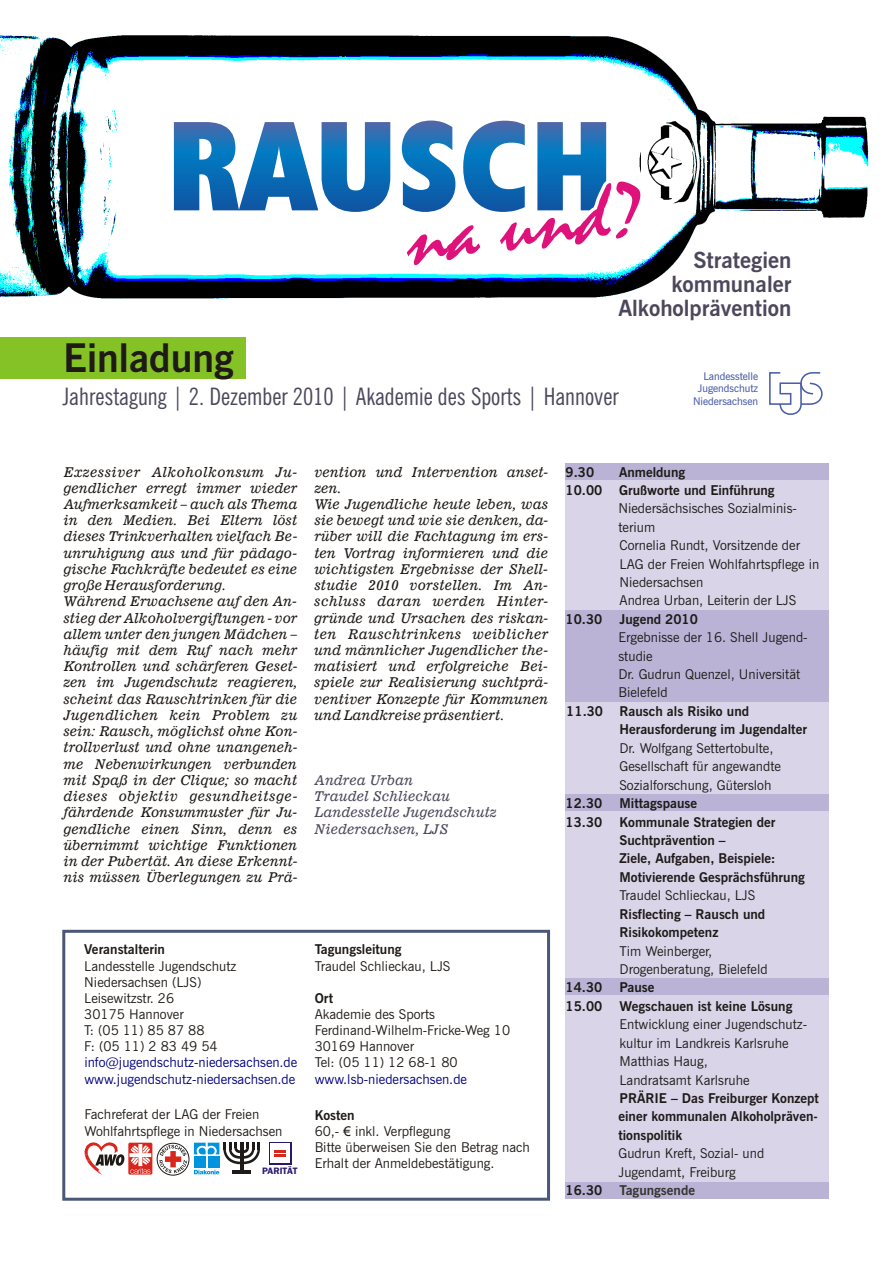
<style>
.page{position:relative;width:893px;height:1263px;background:#fff}
.page>*{position:absolute;margin:0;border:0;box-sizing:border-box;transform-origin:0 0}
.t1{font:700 39.45px "News Gothic BT";color:#1f1a17}
.t2{font:condensed 24px "News Gothic BT";color:#4d475c}
.t3{font:700 22.35px/24.2px "News Gothic BT";color:#4d475c;text-align:right}
.t4{font:13.5px/16.2px "News 701 BT Roman A,Italic";color:#1f1a17}
.t5{font:13.5px/18.5px "News Gothic BT";color:#1f1a17}
.t6{font:700 13.5px/18.5px "News Gothic BT";color:#1f1a17}
.t7{font:13.5px/16.2px "News Gothic BT";color:#000080}
.t8{font:13.5px/16.2px "News 701 BT Roman A,Italic";color:#4d475c}
.t9{font:700 13.5px "News Gothic BT";color:#383330}
.t10{font:10.5px/12.6px "News Gothic BT";color:#4a5da9;text-align:center}
.t11{font:600 9.6px "Franklin Gothic";color:#291770}
.s1{font-weight:700}
.s2{font-family:"Arial"}
</style>
<div class="page">
<img style="left:0;top:35px;width:869px;height:264px">
<svg style="left:172px;top:118px;width:436px;height:95px"></svg>
<svg style="left:398px;top:174px;width:249px;height:99px"></svg>
<svg style="left:769px;top:372px;width:54px;height:43px"></svg>
<div style="left:0;top:337px;width:246px;height:41px;background:#85c226"></div>
<div style="left:566px;top:463px;width:263px;height:736px;background:#bab3d6"></div>
<div style="left:566px;top:480px;width:263px;height:130px;background:#d9d4e8"></div>
<div style="left:566px;top:702px;width:263px;height:91px;background:#d9d4e8"></div>
<div style="left:566px;top:812px;width:263px;height:166px;background:#d9d4e8"></div>
<div style="left:566px;top:995px;width:263px;height:187px;background:#d9d4e8"></div>
<div style="left:62px;top:930px;width:488px;height:271px;border:3px solid #4a5778"></div>
<div style="left:128px;top:1143px;width:24px;height:31px;background:#d9261c;border-radius:2px"></div>
<svg style="left:84px;top:1142px;width:67px;height:33px"></svg>
<div style="left:194px;top:1156px;width:12px;height:12px;background:#0094de"></div>
<svg style="left:194px;top:1170px;width:25px;height:4px"></svg>
<div style="left:208px;top:1156px;width:11px;height:12px;background:#0094de"></div>
<div style="left:157px;top:1143px;width:32px;height:32px;border:1px solid #1f1a17;border-radius:50%"></div>
<svg style="left:159px;top:1145px;width:28px;height:28px"></svg>
<hr style="left:240px;top:1142px;width:3px;height:32px;background:#1f1a17">
<hr style="left:233px;top:1171px;width:18px;height:3px;background:#1f1a17">
<svg style="left:194px;top:1142px;width:66px;height:22px"></svg>
<div style="left:269px;top:1142px;width:22px;height:22px;background:#291770"></div>
<div style="left:270px;top:1143px;width:20px;height:20px;background:#fff"></div>
<svg style="left:274px;top:1150px;width:12px;height:7px"></svg>
<h3 class="t3" style="left:618px;top:250px;width:175px">Strategien kommunaler<br>Alkoholprävention</h3>
<h1 class="t1" style="left:63px;top:342px;width:172px">Einladung</h1>
<p class="t10" style="left:698px;top:371px;width:62px">Landesstelle<br>Jugendschutz</p>
<h2 class="t2" style="left:63px;top:386px;width:557px">Jahrestagung | 2. Dezember 2010 | Akademie des Sports | Hannover</h2>
<p class="t10" style="left:693px;top:396px;width:67px">Niedersachsen</p>
<p class="t4" style="left:64px;top:465px;width:235px">Exzessiver Alkoholkonsum Ju&shy;gendlicher erregt immer wieder<br>Aufmerksamkeit – auch als Thema in den Medien. Bei Eltern löst dieses Trinkverhalten vielfach Be&shy;unruhigung aus und für pädago&shy;gische Fachkräfte bedeutet es eine große Herausforderung.<br>Während Erwachsene auf den An&shy;stieg der Alkoholvergiftungen - vor allem unter den jungen Mädchen – häufig mit dem Ruf nach mehr<br>Kontrollen und schärferen Geset&shy;zen im Jugendschutz reagieren, scheint das Rauschtrinken für die<br>Jugendlichen kein Problem zu sein: Rausch, möglichst ohne Kon&shy;trollverlust und ohne unangeneh&shy;me Nebenwirkungen verbunden mit Spaß in der Clique; so macht dieses objektiv gesundheitsge&shy;fährdende Konsummuster für Ju&shy;gendliche einen Sinn, denn es übernimmt wichtige Funktionen in der Pubertät. An diese Erkennt&shy;nis müssen Überlegungen zu Prä-</p>
<p class="t4" style="left:315px;top:465px;width:235px">vention und Intervention anset&shy;zen.<br>Wie Jugendliche heute leben, was sie bewegt und wie sie denken, da&shy;rüber will die Fachtagung im ers&shy;ten Vortrag informieren und die wichtigsten Ergebnisse der Shell&shy;studie 2010 vorstellen. Im An&shy;schluss daran werden Hinter&shy;gründe und Ursachen des riskan&shy;ten Rauschtrinkens weiblicher und männlicher Jugendlicher the&shy;matisiert und erfolgreiche Bei&shy;spiele zur Realisierung suchtprä&shy;ventiver Konzepte für Kommunen und Landkreise präsentiert.</p>
<p class="t8" style="left:315px;top:773px;width:184px">Andrea Urban<br>Traudel Schlieckau<br>Landesstelle Jugendschutz<br>Niedersachsen, LJS</p>
<p class="t6" style="left:84px;top:942px;width:82px">Veranstalterin</p>
<p class="t5" style="left:84px;top:959px;width:154px;line-height:16.2px">Landesstelle Jugendschutz<br>Niedersachsen (LJS)<br>Leisewitzstr. 26<br>30175 Hannover<br>T: (05 11) 85 87 88<br>F: (05 11) 2 83 49 54</p>
<p class="t7" style="left:84px;top:1056px;width:214px">info@jugendschutz-niedersachsen.de www.jugendschutz-niedersachsen.de</p>
<p class="t5" style="left:84px;top:1108px;width:200px;line-height:16.2px">Fachreferat der LAG der Freien<br>Wohlfahrtspflege in Niedersachsen</p>
<p class="t11" style="left:262px;top:1167px;width:37px">PARITÄT</p>
<p class="t6" style="left:315px;top:942px;width:88px">Tagungsleitung</p>
<p class="t5" style="left:315px;top:958px;width:137px">Traudel Schlieckau, LJS</p>
<p class="t6" style="left:315px;top:990px;width:20px">Ort</p>
<p class="t5" style="left:315px;top:1007px;width:197px;line-height:16.2px">Akademie des Sports<br>Ferdinand-Wilhelm-Fricke-Weg 10<br>30169 Hannover<br>Tel: (05 11) 12 68-1 80</p>
<p class="t7" style="left:315px;top:1072px;width:154px">www.lsb-niedersachsen.de</p>
<p class="t5" style="left:315px;top:1108px;width:217px;line-height:16.2px"><span class="s1">Kosten<br></span>60,- <span class="s2">€</span> inkl. Verpflegung<br>Bitte überweisen Sie den Betrag nach<br>Erhalt der Anmeldebestätigung.</p>
<p class="t6" style="left:566px;top:464px;width:30px">9.30</p>
<p class="t6" style="left:566px;top:464px;width:211px;text-indent:54px">Anmeldung<br>10.00 Grußworte und Einführung</p>
<p class="t5" style="left:618px;top:501px;width:202px">Niedersächsisches Sozialminis&shy;terium<br>Cornelia Rundt, Vorsitzende der<br>LAG der Freien Wohlfahrtspflege in<br>Niedersachsen<br>Andrea Urban, Leiterin der LJS</p>
<p class="t6" style="left:566px;top:611px;width:38px">10.30</p>
<p class="t6" style="left:620px;top:611px;width:80px">Jugend 2010</p>
<p class="t5" style="left:618px;top:629px;width:191px">Ergebnisse der 16. Shell Jugend&shy;studie<br>Dr. Gudrun Quenzel, Universität<br>Bielefeld</p>
<p class="t6" style="left:619px;top:703px;width:189px;text-indent:-53px">11.30 Rausch als Risiko und<br>Herausforderung im Jugendalter</p>
<p class="t5" style="left:619px;top:740px;width:163px">Dr. Wolfgang Settertobulte,<br>Gesellschaft für angewandte<br>Sozialforschung, Gütersloh</p>
<p class="t6" style="left:566px;top:795px;width:38px">12.30</p>
<p class="t6" style="left:620px;top:795px;width:79px">Mittagspause</p>
<p class="t6" style="left:566px;top:814px;width:38px">13.30</p>
<p class="t6" style="left:620px;top:814px;width:187px">Kommunale Strategien der<br>Suchtprävention –<br>Ziele, Aufgaben, Beispiele:<br>Motivierende Gesprächsführung</p>
<p class="t5" style="left:620px;top:887px;width:137px">Traudel Schlieckau, LJS</p>
<p class="t6" style="left:620px;top:906px;width:147px">Risflecting – Rausch und<br>Risikokompetenz</p>
<p class="t5" style="left:620px;top:943px;width:150px">Tim Weinberger,<br>Drogenberatung, Bielefeld</p>
<p class="t6" style="left:566px;top:980px;width:38px">14.30</p>
<p class="t6" style="left:620px;top:980px;width:37px">Pause</p>
<p class="t6" style="left:566px;top:998px;width:38px">15.00</p>
<p class="t6" style="left:620px;top:998px;width:174px">Wegschauen ist keine Lösung</p>
<p class="t5" style="left:620px;top:1016px;width:189px">Entwicklung einer Jugendschutz&shy;kultur im Landkreis Karlsruhe<br>Matthias Haug,<br>Landratsamt Karlsruhe</p>
<p class="t6" style="left:618px;top:1090px;width:202px;text-align:justify">PRÄRIE – Das Freiburger Konzept einer kommunalen Alkoholpräven&shy;tionspolitik</p>
<p class="t5" style="left:618px;top:1145px;width:147px">Gudrun Kreft, Sozial- und<br>Jugendamt, Freiburg</p>
<p class="t6" style="left:566px;top:1182px;width:38px">16.30</p>
<p class="t9" style="left:620px;top:1185px;width:77px">Tagungsende</p>
</div>
